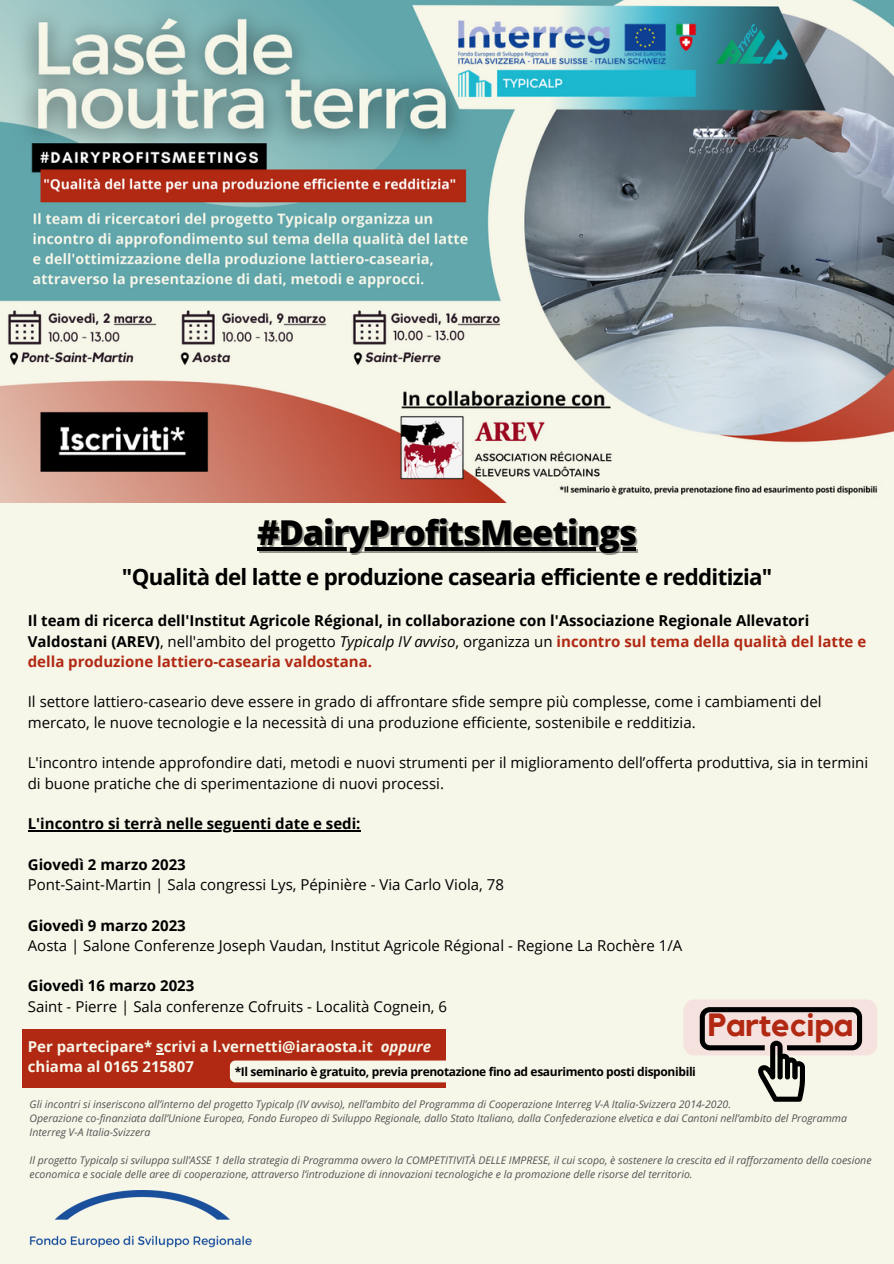
<style>
.page{position:relative;width:894px;height:1264px;background:#fff}
.page>*{position:absolute;margin:0;border:0;box-sizing:border-box;transform-origin:0 0}
.t1{font:800 34.2px "Open Sans";letter-spacing:-.03em;color:#000}
.t2{font:700 31.95px "Kollektif";color:#b12913}
.t3{font:700 22.2px "Open Sans";letter-spacing:-.03em;color:#000}
.t4{font:15px/20.2px "Open Sans";color:#000}
.t5{font:700 15px/20.2px "Open Sans";color:#000}
.t6{font:700 15px/20.2px "Open Sans";color:#f6f6e9}
.t7{font:700 12px "Open Sans";letter-spacing:-.03em;color:#000}
.t8{font:italic 10.5px/14px "Open Sans";color:#545454}
.s1{font-weight:400}
.s2{font-weight:400;font-style:italic}
.s3{color:#b12913}
.s4{font-style:italic}
</style>
<div class="page">
<div style="left:0;top:503px;width:893px;height:760px;background:#f6f6e9"></div>
<img style="left:30px;top:1190px;width:221px;height:57px">
<div style="left:22px;top:1029px;width:423px;height:59px;background:#b12913"></div>
<hr style="left:28px;top:830px;width:332px;height:1px;background:#000">
<svg style="left:684px;top:999px;width:192px;height:102px"></svg>
<img style="left:0;top:0;width:893px;height:503px">
<hr style="left:259px;top:549px;width:378px;height:3px;background:#000;opacity:.4">
<hr style="left:257px;top:547px;width:379px;height:4px;background:#000">
<div style="left:230px;top:1060px;width:470px;height:22px;background:#f6f6e9;border-radius:5px"></div>
<h1 class="t1" style="left:257px;top:509px;width:381px">#DairyProfitsMeetings</h1>
<h3 class="t3" style="left:122px;top:561px;width:651px">"Qualità del latte e produzione casearia efficiente e redditizia"</h3>
<p class="t5" style="left:28px;top:610px;width:839px">Il team di ricerca dell'Institut Agricole Régional, in collaborazione con l'Associazione Regionale Allevatori<br>Valdostani (AREV)<span class="s1">, nell'ambito del progetto</span> <span class="s2">Typicalp IV avviso</span><span class="s1">, organizza un</span> <span class="s3">incontro sul tema della qualità del latte e della produzione lattiero-casearia valdostana.</span></p>
<h3 class="t4" style="left:28px;top:691px;width:795px">Il settore lattiero-caseario deve essere in grado di affrontare sfide sempre più complesse, come i cambiamenti del mercato, le nuove tecnologie e la necessità di una produzione efficiente, sostenibile e redditizia.</h3>
<h3 class="t4" style="left:28px;top:752px;width:841px">L'incontro intende approfondire dati, metodi e nuovi strumenti per il miglioramento dell’offerta produttiva, sia in termini di buone pratiche che di sperimentazione di nuovi processi.</h3>
<h3 class="t5" style="left:28px;top:813px;width:334px">L'incontro si terrà nelle seguenti date e sedi:</h3>
<h3 class="t5" style="left:28px;top:853px;width:159px">Giovedì 2 marzo 2023</h3>
<h3 class="t4" style="left:28px;top:874px;width:477px">Pont-Saint-Martin | Sala congressi Lys, Pépinière - Via Carlo Viola, 78</h3>
<h3 class="t5" style="left:28px;top:914px;width:159px">Giovedì 9 marzo 2023</h3>
<h3 class="t4" style="left:28px;top:934px;width:656px">Aosta | Salone Conferenze Joseph Vaudan, Institut Agricole Régional - Regione La Rochère 1/A</h3>
<h3 class="t5" style="left:28px;top:975px;width:168px">Giovedì 16 marzo 2023</h3>
<h3 class="t4" style="left:28px;top:995px;width:420px">Saint - Pierre | Sala conferenze Cofruits - Località Cognein, 6</h3>
<h3 class="t6" style="left:28px;top:1036px;width:405px">Per partecipare* scrivi a l.vernetti@iaraosta.it <span class="s4">oppure </span>chiama al 0165 215807</h3>
<h2 class="t2" style="left:707px;top:1010px;width:147px">Partecipa</h2>
<p class="t7" style="left:235px;top:1063px;width:462px">*Il seminario è gratuito, previa prenotazione fino ad esaurimento posti disponibili</p>
<p class="t8" style="left:30px;top:1096px;width:818px">Gli incontri si inseriscono all’interno del progetto Typicalp (IV avviso), nell’ambito del Programma di Cooperazione Interreg V-A Italia-Svizzera 2014-2020.<br>Operazione co-finanziata dall’Unione Europea, Fondo Europeo di Sviluppo Regionale, dallo Stato Italiano, dalla Confederazione elvetica e dai Cantoni nell’ambito del Programma<br>Interreg V-A Italia-Svizzera</p>
<p class="t8" style="left:30px;top:1153px;width:843px">Il progetto Typicalp si sviluppa sull’ASSE 1 della strategia di Programma ovvero la COMPETITIVITÀ DELLE IMPRESE, il cui scopo, è sostenere la crescita ed il rafforzamento della coesione economica e sociale delle aree di cooperazione, attraverso l’introduzione di innovazioni tecnologiche e la promozione delle risorse del territorio.</p>
</div>
